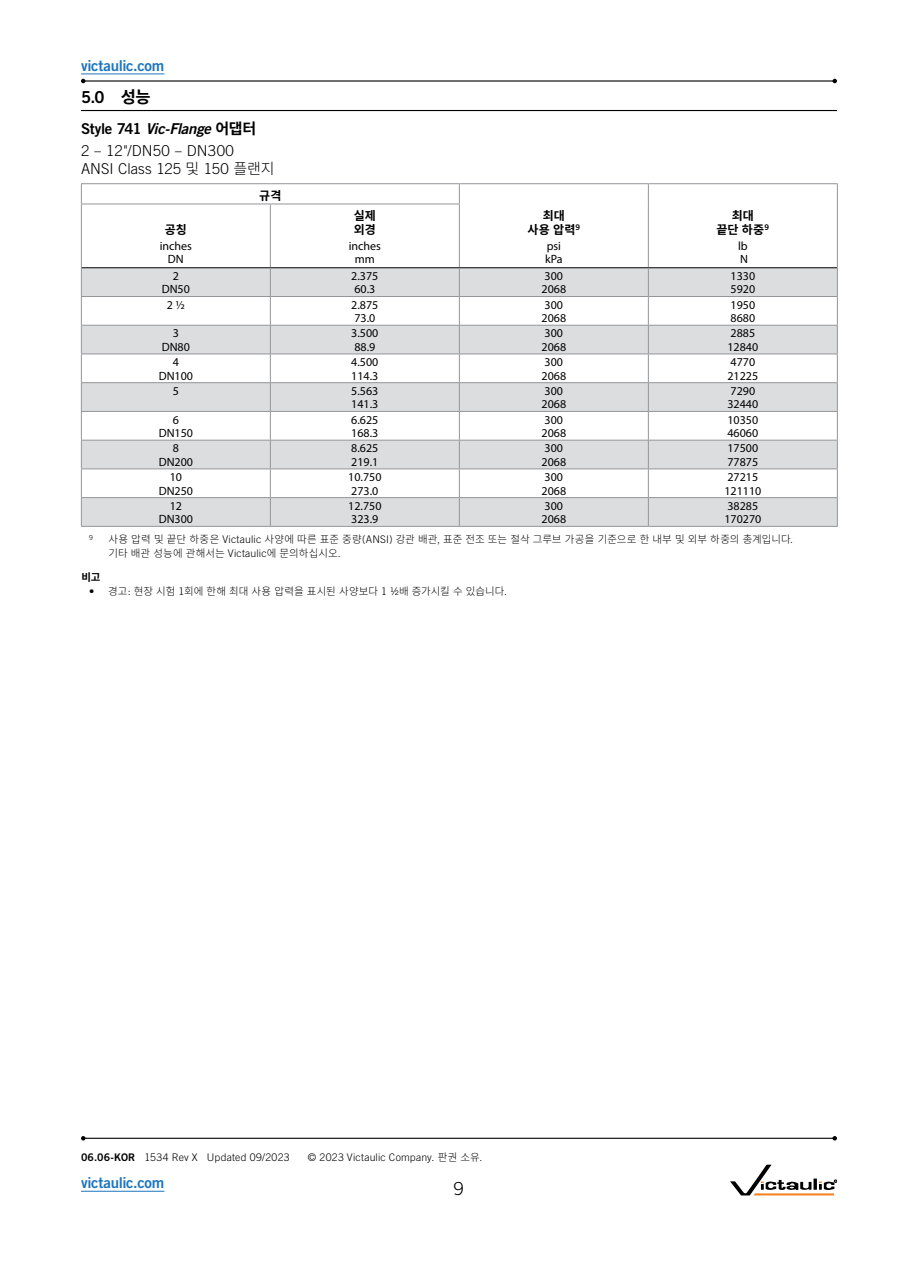
<style>
.page{position:relative;width:918px;height:1263px;background:#fff}
.page>*{position:absolute;margin:0;border:0;box-sizing:border-box;transform-origin:0 0}
.t1{font:300 18px "Trade Gothic LT Std";color:#000}
.SectionHeadRuleBelow{font:16.5px "Trade Gothic LT Std Bd 2";color:#000}
.bodyStandard{font:300 15px/18px "Trade Gothic LT Std";letter-spacing:.005em;color:#000}
.t2{font:15px "Trade Gothic LT Std Bd 2";letter-spacing:-.02em;color:#1c75bc}
.bodySubhead{font:15px "Trade Gothic LT Std Bd 2 Obl";letter-spacing:-.015em;color:#000}
.chart_body{font:12px/13.5px "Myriad Pro";color:#000}
.chartHead{font:700 12px/13.5px "Source Han Sans KR";letter-spacing:.005em;color:#000;text-align:center}
.chart_head{font:700 12px "Source Han Sans KR";color:#000}
.footnotes{font:300 10.5px/13.5px "Source Han Sans KR";color:#000}
.t3{font:300 10.5px "Trade Gothic LT Std";letter-spacing:.02em;color:#000}
.notesHead{font:700 10.5px "Source Han Sans KR";color:#000}
.footnotes-2{font:300 6.9px "Trade Gothic LT Std";color:#000}
.s1{font-family:"Source Han Sans KR";font-weight:700}
.s2{font-family:"Trade Gothic LT Std Bd 2"}
.s3{font-family:"Source Han Sans KR"}
.s4{font-family:"Trade Gothic LT Std"}
.s5{font-family:"Trade Gothic LT Std Bd 2";font-weight:400}
</style>
<div class="page">
<hr style="left:81px;top:1191px;width:83px;height:1px;background:#1c75bc">
<hr style="left:81px;top:110px;width:756px;height:1px;background:#000">
<svg style="left:82px;top:268px;width:755px;height:258px;fill:#dcddde"></svg>
<hr style="left:81px;top:526px;width:189px;height:1px;background:#939598">
<hr style="left:270px;top:526px;width:189px;height:1px;background:#939598">
<hr style="left:459px;top:526px;width:189px;height:1px;background:#939598">
<hr style="left:648px;top:526px;width:190px;height:1px;background:#939598">
<svg style="left:648px;top:184px;width:1px;height:20px"></svg>
<hr style="left:81px;top:296px;width:189px;height:1px;background:#939598">
<hr style="left:270px;top:296px;width:189px;height:1px;background:#939598">
<hr style="left:459px;top:296px;width:189px;height:1px;background:#939598">
<hr style="left:648px;top:296px;width:190px;height:1px;background:#939598">
<hr style="left:81px;top:325px;width:189px;height:1px;background:#939598">
<hr style="left:270px;top:325px;width:189px;height:1px;background:#939598">
<hr style="left:459px;top:325px;width:189px;height:1px;background:#939598">
<hr style="left:648px;top:325px;width:190px;height:1px;background:#939598">
<hr style="left:270px;top:204px;width:1px;height:34px;background:#939598">
<hr style="left:81px;top:354px;width:189px;height:1px;background:#939598">
<hr style="left:270px;top:354px;width:189px;height:1px;background:#939598">
<hr style="left:459px;top:354px;width:189px;height:1px;background:#939598">
<hr style="left:648px;top:354px;width:190px;height:1px;background:#939598">
<hr style="left:81px;top:382px;width:189px;height:1px;background:#939598">
<hr style="left:270px;top:382px;width:189px;height:1px;background:#939598">
<hr style="left:459px;top:382px;width:189px;height:1px;background:#939598">
<hr style="left:648px;top:382px;width:190px;height:1px;background:#939598">
<hr style="left:459px;top:204px;width:1px;height:34px;background:#939598">
<hr style="left:81px;top:411px;width:189px;height:1px;background:#939598">
<hr style="left:270px;top:411px;width:189px;height:1px;background:#939598">
<hr style="left:459px;top:411px;width:189px;height:1px;background:#939598">
<hr style="left:648px;top:411px;width:190px;height:1px;background:#939598">
<hr style="left:81px;top:440px;width:189px;height:1px;background:#939598">
<hr style="left:270px;top:440px;width:189px;height:1px;background:#939598">
<hr style="left:459px;top:440px;width:189px;height:1px;background:#939598">
<hr style="left:648px;top:440px;width:190px;height:1px;background:#939598">
<hr style="left:648px;top:204px;width:1px;height:34px;background:#939598">
<hr style="left:837px;top:204px;width:1px;height:34px;background:#939598">
<hr style="left:81px;top:468px;width:189px;height:1px;background:#939598">
<hr style="left:270px;top:468px;width:189px;height:1px;background:#939598">
<hr style="left:459px;top:468px;width:189px;height:1px;background:#939598">
<hr style="left:648px;top:468px;width:190px;height:1px;background:#939598">
<hr style="left:81px;top:497px;width:189px;height:1px;background:#939598">
<svg style="left:81px;top:268px;width:1px;height:258px"></svg>
<hr style="left:270px;top:497px;width:189px;height:1px;background:#939598">
<hr style="left:459px;top:497px;width:189px;height:1px;background:#939598">
<hr style="left:648px;top:497px;width:190px;height:1px;background:#939598">
<hr style="left:837px;top:238px;width:1px;height:30px;background:#939598">
<hr style="left:81px;top:238px;width:1px;height:30px;background:#939598">
<hr style="left:82px;top:267px;width:188px;height:1px;background:#000">
<hr style="left:270px;top:267px;width:189px;height:1px;background:#000">
<hr style="left:459px;top:267px;width:189px;height:1px;background:#000">
<hr style="left:648px;top:267px;width:189px;height:1px;background:#000">
<hr style="left:81px;top:183px;width:189px;height:1px;background:#939598">
<svg style="left:81px;top:184px;width:1px;height:20px"></svg>
<hr style="left:270px;top:183px;width:189px;height:1px;background:#939598">
<hr style="left:81px;top:204px;width:189px;height:1px;background:#939598">
<hr style="left:81px;top:204px;width:1px;height:34px;background:#939598">
<hr style="left:270px;top:204px;width:190px;height:1px;background:#939598">
<hr style="left:459px;top:183px;width:189px;height:1px;background:#939598">
<svg style="left:459px;top:184px;width:1px;height:20px"></svg>
<hr style="left:648px;top:183px;width:190px;height:1px;background:#939598">
<svg style="left:837px;top:184px;width:1px;height:20px"></svg>
<svg style="left:270px;top:238px;width:1px;height:288px"></svg>
<svg style="left:459px;top:238px;width:1px;height:288px"></svg>
<svg style="left:648px;top:238px;width:1px;height:288px"></svg>
<svg style="left:837px;top:268px;width:1px;height:258px"></svg>
<hr style="left:83px;top:80px;width:752px;height:2px;background:#000">
<svg style="left:81px;top:79px;width:5px;height:4px"></svg>
<svg style="left:832px;top:79px;width:5px;height:4px"></svg>
<hr style="left:81px;top:74px;width:83px;height:1px;background:#1c75bc">
<hr style="left:83px;top:1138px;width:752px;height:1px;background:#000">
<svg style="left:81px;top:1136px;width:5px;height:4px"></svg>
<svg style="left:832px;top:1136px;width:5px;height:4px"></svg>
<svg style="left:730px;top:1165px;width:107px;height:30px"></svg>
<p class="t2" style="left:81px;top:56px;width:85px">victaulic.com</p>
<p class="SectionHeadRuleBelow" style="left:81px;top:87px;width:71px">5.0 <span class="s1">성능</span></p>
<p class="bodySubhead" style="left:81px;top:119px;width:177px"><span class="s2">Style 741</span> Vic-Flange <span class="s1">어댑터</span></p>
<p class="bodyStandard" style="left:81px;top:142px;width:195px">2 <span class="s3">–</span> 12"/DN50 <span class="s3">–</span> DN300<br>ANSI Class 125 <span class="s3">및</span> 150 <span class="s3">플랜지</span></p>
<p class="chart_head" style="left:259px;top:188px;width:24px">규격</p>
<p class="chartHead" style="left:165px;top:223px;width:24px">공칭</p>
<p class="chartHead" style="left:354px;top:209px;width:24px;text-align:left">실제 외경</p>
<p class="chartHead" style="left:527px;top:209px;width:54px">최대<br>사용 압력<sup>9</sup></p>
<p class="chartHead" style="left:716px;top:209px;width:55px">최대<br>끝단 하중<sup>9</sup></p>
<p class="chart_body" style="left:160px;top:239px;width:34px;text-align:center">inches<br>DN</p>
<p class="chart_body" style="left:349px;top:239px;width:34px;text-align:center">inches mm</p>
<p class="chart_body" style="left:545px;top:239px;width:19px">psi kPa</p>
<p class="chart_body" style="left:738px;top:239px;width:12px">lb<br>N</p>
<p class="chart_body" style="left:162px;top:269px;width:30px;text-align:center">2<br>DN50</p>
<p class="chart_body" style="left:351px;top:269px;width:29px">2.375<br>60.3</p>
<p class="chart_body" style="left:542px;top:269px;width:26px">300<br>2068</p>
<p class="chart_body" style="left:731px;top:269px;width:26px">1330<br>5920</p>
<p class="chart_body" style="left:167px;top:298px;width:19px">2 1/2</p>
<p class="chart_body" style="left:351px;top:298px;width:29px">2.875<br>73.0</p>
<p class="chart_body" style="left:542px;top:298px;width:26px">300<br>2068</p>
<p class="chart_body" style="left:731px;top:298px;width:26px">1950<br>8680</p>
<p class="chart_body" style="left:162px;top:326px;width:30px;text-align:center">3<br>DN80</p>
<p class="chart_body" style="left:351px;top:326px;width:29px">3.500<br>88.9</p>
<p class="chart_body" style="left:542px;top:326px;width:26px">300<br>2068</p>
<p class="chart_body" style="left:727px;top:326px;width:32px">2885<br>12840</p>
<p class="chart_body" style="left:159px;top:355px;width:36px;text-align:center">4<br>DN100</p>
<p class="chart_body" style="left:351px;top:355px;width:29px">4.500<br>114.3</p>
<p class="chart_body" style="left:542px;top:355px;width:26px">300<br>2068</p>
<p class="chart_body" style="left:727px;top:355px;width:32px">4770<br>21225</p>
<p class="chart_body" style="left:173px;top:384px;width:8px">5</p>
<p class="chart_body" style="left:351px;top:384px;width:29px">5.563<br>141.3</p>
<p class="chart_body" style="left:542px;top:384px;width:26px">300<br>2068</p>
<p class="chart_body" style="left:727px;top:384px;width:32px">7290<br>32440</p>
<p class="chart_body" style="left:159px;top:413px;width:36px;text-align:center">6<br>DN150</p>
<p class="chart_body" style="left:351px;top:413px;width:29px">6.625<br>168.3</p>
<p class="chart_body" style="left:542px;top:413px;width:26px">300<br>2068</p>
<p class="chart_body" style="left:727px;top:413px;width:32px">10350<br>46060</p>
<p class="chart_body" style="left:159px;top:441px;width:36px;text-align:center">8<br>DN200</p>
<p class="chart_body" style="left:351px;top:441px;width:29px">8.625<br>219.1</p>
<p class="chart_body" style="left:542px;top:441px;width:26px">300<br>2068</p>
<p class="chart_body" style="left:727px;top:441px;width:32px">17500<br>77875</p>
<p class="chart_body" style="left:159px;top:470px;width:36px;text-align:center">10<br>DN250</p>
<p class="chart_body" style="left:348px;top:470px;width:35px">10.750<br>273.0</p>
<p class="chart_body" style="left:542px;top:470px;width:26px">300<br>2068</p>
<p class="chart_body" style="left:724px;top:470px;width:38px">27215<br>121110</p>
<p class="chart_body" style="left:159px;top:499px;width:36px;text-align:center">12<br>DN300</p>
<p class="chart_body" style="left:348px;top:499px;width:35px">12.750<br>323.9</p>
<p class="chart_body" style="left:542px;top:499px;width:26px">300<br>2068</p>
<p class="chart_body" style="left:724px;top:499px;width:38px">38285<br>170270</p>
<p class="footnotes-2" style="left:89px;top:533px;width:5px">9</p>
<p class="footnotes" style="left:108px;top:533px;width:686px">사용 압력 및 끝단 하중은 <span class="s4">Victaulic</span> 사양에 따른 표준 중량<span class="s4">(ANSI)</span> 강관 배관<span class="s4">,</span> 표준 전조 또는 절삭 그루브 가공을 기준으로 한 내부 및 외부 하중의 총계입니다<span class="s4">. </span>기타 배관 성능에 관해서는 <span class="s4">Victaulic</span>에 문의하십시오<span class="s4">.</span></p>
<p class="notesHead" style="left:81px;top:571px;width:21px">비고</p>
<p class="footnotes" style="left:89px;top:584px;width:419px"><span class="s4">•</span> 경고<span class="s4">:</span> 현장 시험 <span class="s4">1</span>회에 한해 최대 사용 압력을 표시된 사양보다 <span class="s4">1 1/2</span>배 증가시킬 수 있습니다<span class="s4">.</span></p>
<p class="t3" style="left:81px;top:1151px;width:210px"><span class="s5">06.06-KOR</span> 1534 Rev X Updated 09/2023</p>
<p class="t3" style="left:308px;top:1151px;width:176px">© 2023 Victaulic Company. <span class="s3">판권 소유</span>.</p>
<p class="t2" style="left:81px;top:1173px;width:85px">victaulic.com</p>
<h1 class="t1" style="left:454px;top:1178px;width:12px">9</h1>
</div>
